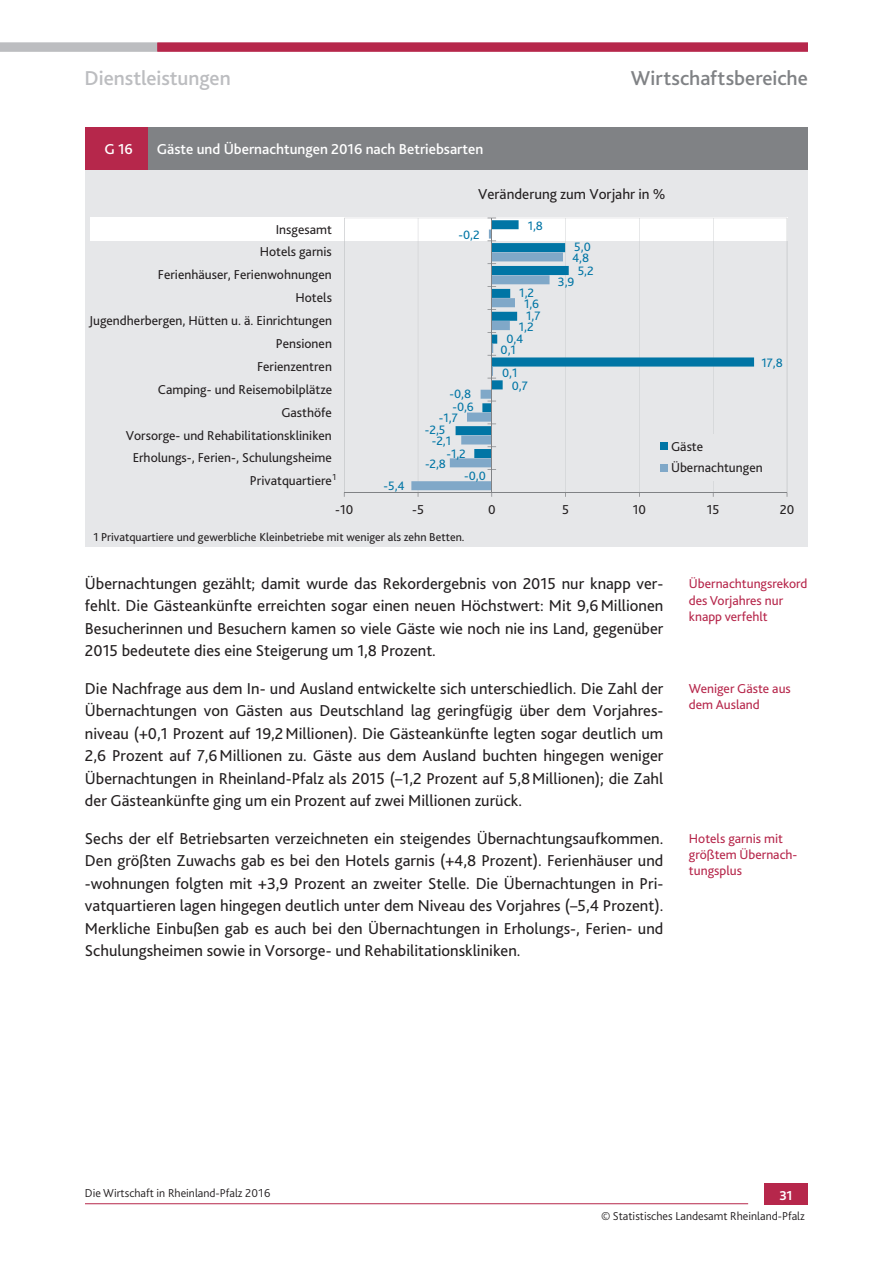
<style>
.page{position:relative;width:893px;height:1263px;background:#fff}
.page>*{position:absolute;margin:0;border:0;box-sizing:border-box;transform-origin:0 0}
.t1{font:500 21px "Bliss 2";color:#808285}
.t2{font:500 21px "Bliss 2";letter-spacing:-.005em;color:#bcbdc0}
.t3{font:16.5px/22.5px "Bliss 2";color:#231f20;text-align:justify}
.t4{font:500 15px "Bliss 2";color:#fff}
.t5{font:15px "Bliss 2";color:#231f20}
.t6{font:13.5px/22.8px "Bliss 2";color:#231f20;text-align:right}
.t7{font:13.5px/16.2px "Bliss 2";color:#b6274b}
.t8{font:700 13.5px "Bliss 2";color:#fff}
.t9{font:12.75px/23px "Bliss 2";color:#0075a5}
.t10{font:300 12px "Bliss 2";color:#231f20}
.t11{font:12px "Bliss 2";color:#231f20}
.t12{font:9px "Bliss 2";color:#231f20}
</style>
<div class="page">
<hr style="left:85px;top:1203px;width:663px;height:1px;background:#b6274b">
<div style="left:764px;top:1183px;width:44px;height:22px;background:#b6274b"></div>
<div style="left:0;top:43px;width:157px;height:9px;background:#bcbdc0"></div>
<div style="left:157px;top:43px;width:651px;height:9px;background:#b6274b"></div>
<div style="left:85px;top:128px;width:723px;height:419px;background:#e6e7e9"></div>
<div style="left:91px;top:218px;width:697px;height:23px;background:#fff"></div>
<hr style="left:787px;top:218px;width:1px;height:274px;background:#bfc1c3">
<svg style="left:344px;top:218px;width:443px;height:274px"></svg>
<svg style="left:456px;top:220px;width:298px;height:261px"></svg>
<hr style="left:344px;top:492px;width:443px;height:1px;background:#808285">
<hr style="left:491px;top:218px;width:1px;height:274px;background:#808285">
<svg style="left:411px;top:230px;width:155px;height:267px"></svg>
<div style="left:654px;top:434px;width:115px;height:47px;background:#e6e7e9"></div>
<div style="left:661px;top:443px;width:7px;height:7px;background:#0075a5"></div>
<div style="left:661px;top:464px;width:7px;height:8px;background:#80a8c8"></div>
<div style="left:85px;top:128px;width:64px;height:42px;background:#b6274b"></div>
<div style="left:149px;top:128px;width:659px;height:42px;background:#808285"></div>
<p class="t2" style="left:85px;top:70px;width:148px">Dienstleistungen</p>
<p class="t1" style="left:631px;top:70px;width:179px">Wirtschaftsbereiche</p>
<p class="t4" style="left:104px;top:144px;width:30px">G 16</p>
<p class="t4" style="left:157px;top:144px;width:328px">Gäste und Übernachtungen 2016 nach Betriebsarten</p>
<p class="t5" style="left:478px;top:188px;width:189px">Veränderung zum Vorjahr in %</p>
<p class="t6" style="left:89px;top:219px;width:245px">Insgesamt<br>Hotels garnis<br>Ferienhäuser, Ferienwohnungen<br>Hotels<br>Jugendherbergen, Hütten u. ä. Einrichtungen<br>Pensionen<br>Ferienzentren<br>Camping- und Reisemobilplätze<br>Gasthöfe<br>Vorsorge- und Rehabilitationskliniken<br>Erholungs-, Ferien-, Schulungsheime<br>Privatquartiere</p>
<p class="t12" style="left:332px;top:473px;width:5px">1</p>
<p class="t9" style="left:383px;top:475px;width:23px">-5,4</p>
<p class="t9" style="left:458px;top:224px;width:23px">-0,2</p>
<p class="t9" style="left:450px;top:384px;width:23px">-0,8</p>
<p class="t9" style="left:439px;top:407px;width:20px">-1,7</p>
<p class="t9" style="left:432px;top:430px;width:21px">-2,1</p>
<p class="t9" style="left:425px;top:453px;width:23px">-2,8</p>
<p class="t9" style="left:452px;top:396px;width:23px">-0,6</p>
<p class="t9" style="left:425px;top:419px;width:22px">-2,5</p>
<p class="t9" style="left:464px;top:443px;width:23px;text-indent:-18px">-1,2 -0,0</p>
<p class="t9" style="left:528px;top:215px;width:17px">1,8</p>
<p class="t9" style="left:519px;top:283px;width:16px">1,2</p>
<p class="t9" style="left:526px;top:306px;width:16px">1,7</p>
<p class="t9" style="left:506px;top:329px;width:19px">0,4</p>
<p class="t9" style="left:519px;top:294px;width:22px;text-align:center">1,6<br>1,2</p>
<p class="t9" style="left:501px;top:340px;width:18px">0,1<br>0,1</p>
<p class="t9" style="left:512px;top:375px;width:18px">0,7</p>
<p class="t9" style="left:574px;top:235px;width:21px;line-height:24.6px">5,0<br>5,2</p>
<p class="t9" style="left:558px;top:247px;width:33px;line-height:23.7px;text-indent:14px">4,8<br>3,9</p>
<p class="t9" style="left:761px;top:352px;width:23px">17,8</p>
<p class="t6" style="left:671px;top:437px;width:93px;line-height:21.5px;text-align:left">Gäste<br>Übernachtungen</p>
<p class="t6" style="left:335px;top:499px;width:20px">-10</p>
<p class="t6" style="left:412px;top:499px;width:13px">-5</p>
<p class="t6" style="left:488px;top:499px;width:9px">0</p>
<p class="t6" style="left:562px;top:499px;width:8px">5</p>
<p class="t6" style="left:633px;top:499px;width:15px">10</p>
<p class="t6" style="left:707px;top:499px;width:14px">15</p>
<p class="t6" style="left:780px;top:499px;width:16px">20</p>
<p class="t11" style="left:93px;top:532px;width:373px">1 Privatquartiere und gewerbliche Kleinbetriebe mit weniger als zehn Betten.</p>
<p class="t3" style="left:85px;top:574px;width:580px">Übernachtungen gezählt; damit wurde das Rekordergebnis von 2015 nur knapp ver&shy;fehlt. Die Gästeankünfte erreichten sogar einen neuen Höchstwert: Mit 9,6 Millionen Besucherinnen und Besuchern kamen so viele Gäste wie noch nie ins Land, gegenüber 2015 bedeutete dies eine Steigerung um 1,8 Prozent.</p>
<p class="t3" style="left:85px;top:679px;width:580px">Die Nachfrage aus dem In- und Ausland entwickelte sich unterschiedlich. Die Zahl der Übernachtungen von Gästen aus Deutschland lag geringfügig über dem Vorjahres&shy;niveau (+0,1 Prozent auf 19,2 Millionen). Die Gästeankünfte legten sogar deutlich um 2,6 Prozent auf 7,6 Millionen zu. Gäste aus dem Ausland buchten hingegen weniger Übernachtungen in Rheinland-Pfalz als 2015 (–1,2 Prozent auf 5,8 Millionen); die Zahl der Gästeankünfte ging um ein Prozent auf zwei Millionen zurück.</p>
<p class="t3" style="left:85px;top:828px;width:580px">Sechs der elf Betriebsarten verzeichneten ein steigendes Übernachtungsaufkommen.<br>Den größten Zuwachs gab es bei den Hotels garnis (+4,8 Prozent). Ferienhäuser und -wohnungen folgten mit +3,9 Prozent an zweiter Stelle. Die Übernachtungen in Pri&shy;vatquartieren lagen hingegen deutlich unter dem Niveau des Vorjahres (–5,4 Prozent).<br>Merkliche Einbußen gab es auch bei den Übernachtungen in Erholungs-, Ferien- und Schulungsheimen sowie in Vorsorge- und Rehabilitationskliniken.</p>
<p class="t7" style="left:689px;top:577px;width:120px">Übernachtungsrekord des Vorjahres nur knapp verfehlt</p>
<p class="t7" style="left:689px;top:682px;width:104px">Weniger Gäste aus dem Ausland</p>
<p class="t7" style="left:689px;top:831px;width:110px">Hotels garnis mit größtem Übernach&shy;tungsplus</p>
<p class="t10" style="left:85px;top:1186px;width:187px">Die Wirtschaft in Rheinland-Pfalz 2016</p>
<p class="t8" style="left:779px;top:1190px;width:15px">31</p>
<p class="t10" style="left:601px;top:1209px;width:205px">© Statistisches Landesamt Rheinland-Pfalz</p>
</div>
